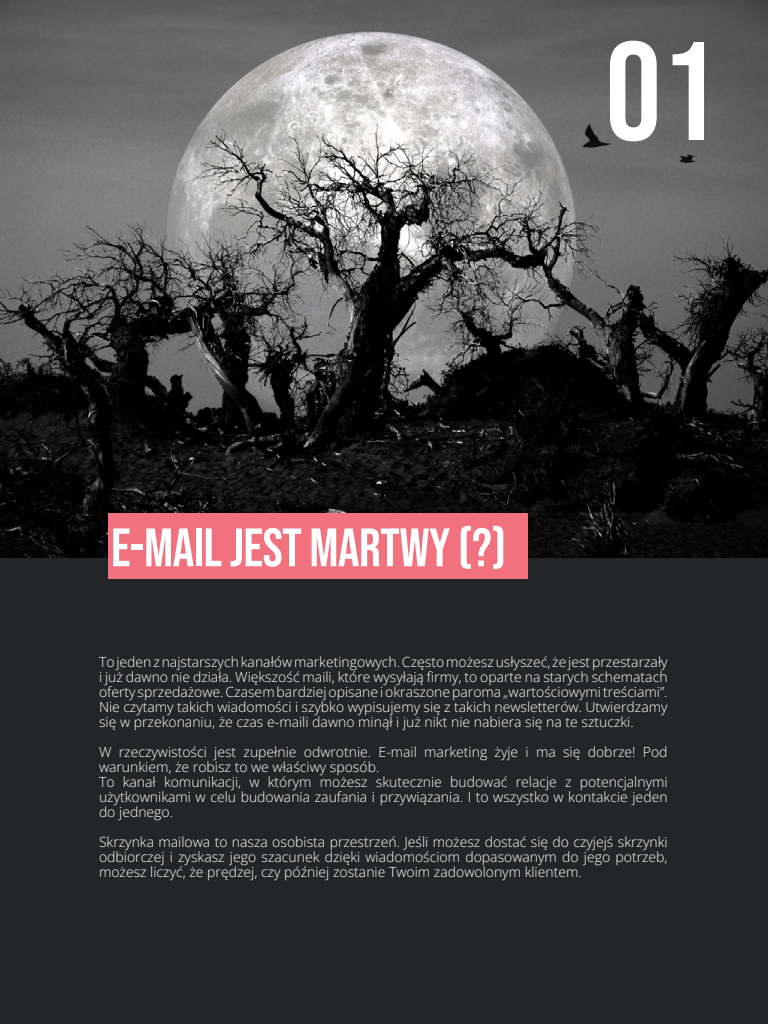
<style>
.page{position:relative;width:768px;height:1024px;background:#242526}
.page>*{position:absolute;margin:0;border:0;box-sizing:border-box;transform-origin:0 0}
.t1{font:140px "Bebas Neue";color:#fff}
.t2{font:54px "Bebas Neue";letter-spacing:-.01em;color:#fff}
.t3{font:300 14px/15px "Open Sans";color:#fff;text-align:justify}
</style>
<div class="page">
<img style="left:0;top:0;width:768px;height:558px">
<div style="left:108px;top:513px;width:420px;height:66px;background:#f1717e"></div>
<h1 class="t1" style="left:605px;top:12px;width:113px">01</h1>
<h2 class="t2" style="left:111px;top:517px;width:397px">E-MAIL JEST MARTWY (?)</h2>
<p class="t3" style="left:99px;top:654px;width:570px">To jeden z najstarszych kanałów marketingowych. Często możesz usłyszeć, że jest przestarzały i już dawno nie działa. Większość maili, które wysyłają firmy, to oparte na starych schematach oferty sprzedażowe. Czasem bardziej opisane i okraszone paroma „wartościowymi treściami”.<br>Nie czytamy takich wiadomości i szybko wypisujemy się z takich newsletterów. Utwierdzamy się w przekonaniu, że czas e-maili dawno minął i już nikt nie nabiera się na te sztuczki.</p>
<p class="t3" style="left:99px;top:744px;width:570px;text-align:left">W rzeczywistości jest zupełnie odwrotnie. E-mail marketing żyje i ma się dobrze! Pod warunkiem, że robisz to we właściwy sposób.<br>To kanał komunikacji, w którym możesz skutecznie budować relacje z potencjalnymi użytkownikami w celu budowania zaufania i przywiązania. I to wszystko w kontakcie jeden do jednego.</p>
<p class="t3" style="left:99px;top:834px;width:570px">Skrzynka mailowa to nasza osobista przestrzeń. Jeśli możesz dostać się do czyjejś skrzynki odbiorczej i zyskasz jego szacunek dzięki wiadomościom dopasowanym do jego potrzeb, możesz liczyć, że prędzej, czy później zostanie Twoim zadowolonym klientem.</p>
</div>
